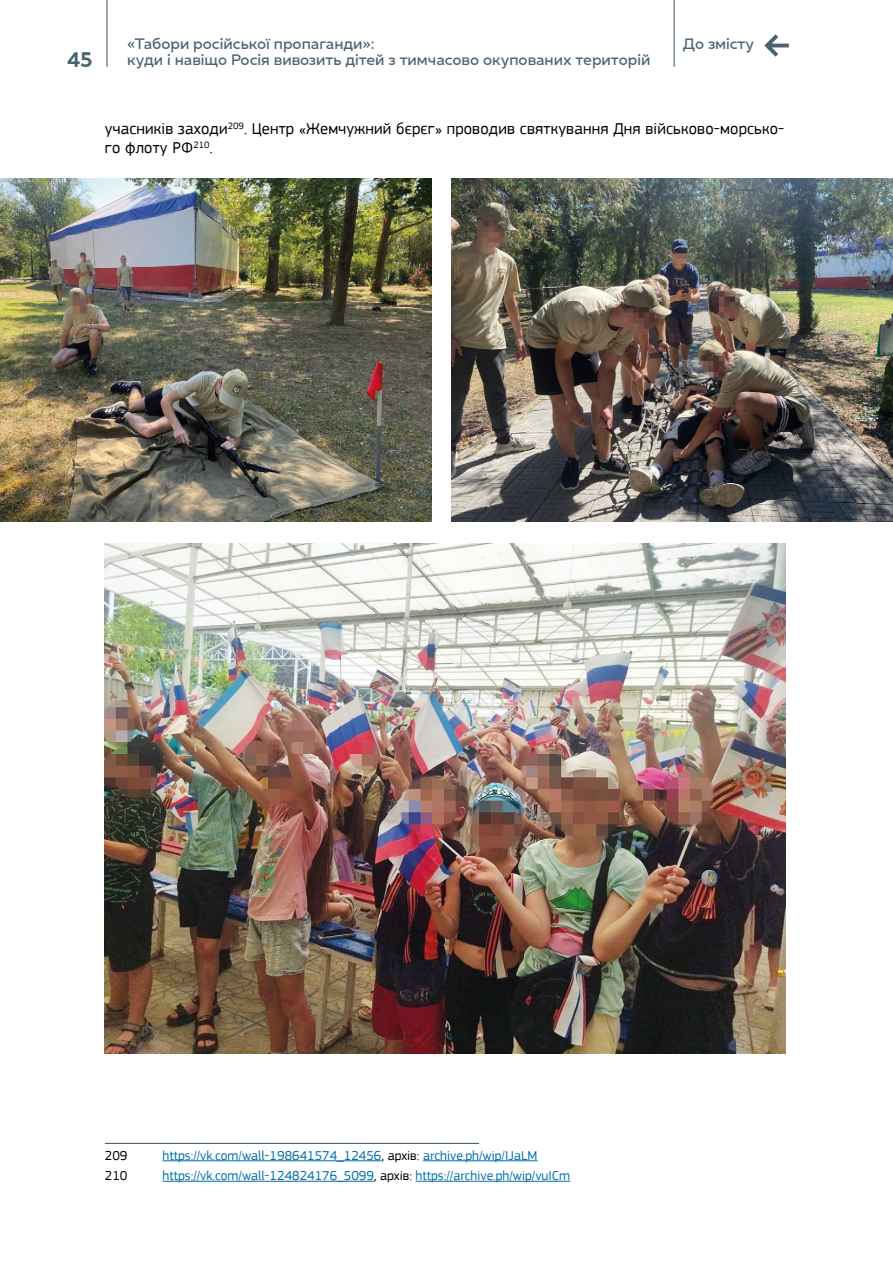
<style>
.page{position:relative;width:893px;height:1263px;background:#fff}
.page>*{position:absolute;margin:0;border:0;box-sizing:border-box;transform-origin:0 0}
.t1{font:700 21px "Golca";color:#486470}
.t2{font:16.5px/18.6px "PF Square Sans Pro";letter-spacing:.01em;color:#000}
.t3{font:500 15px "Golca";color:#486470}
.t4{font:13.5px "PF Square Sans Pro";color:#006eab}
.t5{font:13.5px "PF Square Sans Pro";color:#000}
.s1{color:#000}
</style>
<div class="page">
<hr style="left:106px;top:0;width:2px;height:67px;background:#486470">
<hr style="left:674px;top:0;width:1px;height:67px;background:#486470">
<svg style="left:764px;top:34px;width:25px;height:23px"></svg>
<hr style="left:105px;top:1143px;width:374px;height:1px;background:#486470">
<hr style="left:163px;top:1160px;width:218px;height:1px;background:#006eab">
<hr style="left:423px;top:1160px;width:115px;height:1px;background:#006eab">
<hr style="left:163px;top:1181px;width:211px;height:1px;background:#006eab">
<hr style="left:416px;top:1181px;width:154px;height:1px;background:#006eab">
<img style="left:0;top:179px;width:432px;height:342px">
<img style="left:451px;top:179px;width:442px;height:342px">
<img style="left:105px;top:543px;width:680px;height:510px">
<p class="t3" style="left:127px;top:34px;width:249px">«Табори російської пропаганди»:</p>
<h1 class="t1" style="left:67px;top:46px;width:27px">45</h1>
<p class="t3" style="left:127px;top:50px;width:525px">куди і навіщо Росія вивозить дітей з тимчасово окупованих територій</p>
<p class="t3" style="left:683px;top:34px;width:73px">До змісту</p>
<p class="t2" style="left:105px;top:120px;width:681px">учасників заходи<sup>209</sup>. Центр «Жемчужний бєрєг» проводив святкування Дня військово-морсько&shy;го флоту РФ<sup>210</sup>.</p>
<p class="t5" style="left:105px;top:1147px;width:24px">209</p>
<p class="t4" style="left:163px;top:1147px;width:377px">https://vk.com/wall-198641574_12456<span class="s1">, архів:</span> archive.ph/wip/IJaLM</p>
<p class="t5" style="left:105px;top:1168px;width:24px">210</p>
<p class="t4" style="left:163px;top:1168px;width:409px">https://vk.com/wall-124824176_5099<span class="s1">, архів:</span> https://archive.ph/wip/vuICm</p>
</div>
